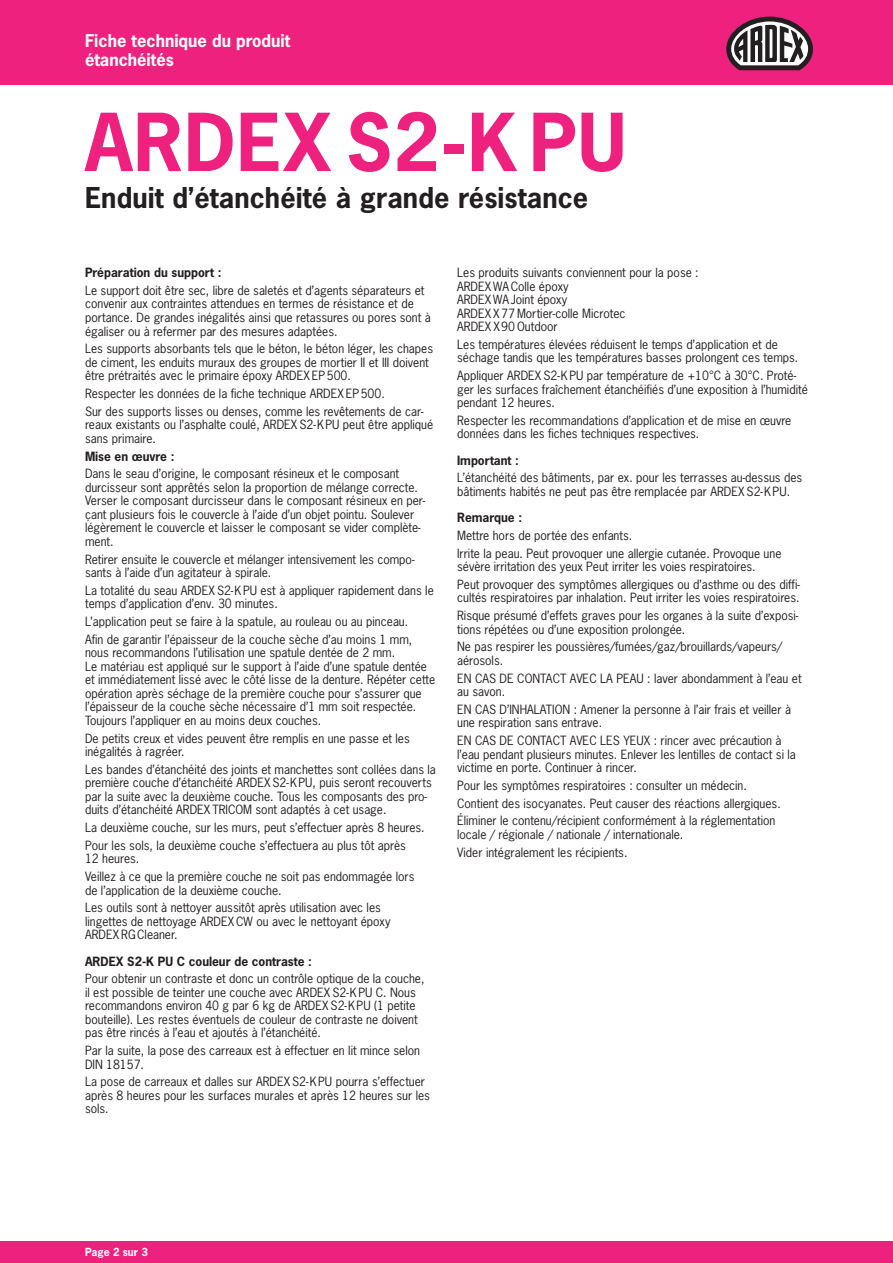
<style>
.page{position:relative;width:893px;height:1263px;background:#fff}
.page>*{position:absolute;margin:0;border:0;box-sizing:border-box;transform-origin:0 0}
.t1{font:700 75px "News Gothic Std";letter-spacing:.015em;color:#ee217f}
.t2{font:700 27px "News Gothic Std";letter-spacing:.005em;color:#231f20}
.t3{font:700 16.5px/19.5px "News Gothic Std";color:#fff}
.t4{font:12px/13.5px "News Gothic Std";color:#231f20}
.t5{font:700 12px "News Gothic Std";color:#231f20}
.t6{font:700 10.5px "News Gothic Std";color:#fff}
</style>
<div class="page">
<div style="left:0;top:0;width:893px;height:85px;background:#ee217f"></div>
<div style="left:0;top:1242px;width:893px;height:21px;background:#ee217f"></div>
<svg style="left:726px;top:17px;width:87px;height:53px"></svg>
<h3 class="t3" style="left:85px;top:31px;width:207px">Fiche technique du produit étanchéités</h3>
<h1 class="t1" style="left:85px;top:93px;width:543px">ARDEX S2-KPU</h1>
<h2 class="t2" style="left:85px;top:180px;width:505px">Enduit d’étanchéité à grande résistance</h2>
<p class="t5" style="left:85px;top:265px;width:138px">Préparation du support :</p>
<p class="t4" style="left:85px;top:284px;width:347px">Le support doit être sec, libre de saletés et d’agents séparateurs et convenir aux contraintes attendues en termes de résistance et de portance. De grandes inégalités ainsi que retassures ou pores sont à égaliser ou à refermer par des mesures adaptées.</p>
<p class="t4" style="left:85px;top:342px;width:350px">Les supports absorbants tels que le béton, le béton léger, les chapes de ciment, les enduits muraux des groupes de mortier II et III doivent être prétraités avec le primaire époxy ARDEX EP500.</p>
<p class="t4" style="left:85px;top:384px;width:340px;line-height:17.7px">Respecter les données de la fiche technique ARDEX EP500.<br>Sur des supports lisses ou denses, comme les revêtements de car-</p>
<p class="t4" style="left:85px;top:418px;width:350px">reaux existants ou l’asphalte coulé, ARDEX S2-KPU peut être appliqué sans primaire.</p>
<p class="t5" style="left:85px;top:448px;width:91px">Mise en œuvre :</p>
<p class="t4" style="left:85px;top:467px;width:342px">Dans le seau d’origine, le composant résineux et le composant durcisseur sont apprêtés selon la proportion de mélange correcte.<br>Verser le composant durcisseur dans le composant résineux en per&shy;çant plusieurs fois le couvercle à l’aide d’un objet pointu. Soulever légèrement le couvercle et laisser le composant se vider complète&shy;ment.</p>
<p class="t4" style="left:85px;top:552px;width:331px">Retirer ensuite le couvercle et mélanger intensivement les compo&shy;sants à l’aide d’un agitateur à spirale.</p>
<p class="t4" style="left:85px;top:583px;width:350px">La totalité du seau ARDEX S2-KPU est à appliquer rapidement dans le temps d’application d’env. 30 minutes.</p>
<p class="t4" style="left:85px;top:612px;width:329px;line-height:17.7px">L’application peut se faire à la spatule, au rouleau ou au pinceau.<br>Afin de garantir l’épaisseur de la couche sèche d’au moins 1 mm,</p>
<p class="t4" style="left:85px;top:646px;width:352px">nous recommandons l’utilisation une spatule dentée de 2 mm.<br>Le matériau est appliqué sur le support à l’aide d’une spatule dentée et immédiatement lissé avec le côté lisse de la denture. Répéter cette opération après séchage de la première couche pour s’assurer que l’épaisseur de la couche sèche nécessaire d’1 mm soit respectée.<br>Toujours l’appliquer en au moins deux couches.</p>
<p class="t4" style="left:85px;top:731px;width:326px">De petits creux et vides peuvent être remplis en une passe et les inégalités à ragréer.</p>
<p class="t4" style="left:85px;top:762px;width:352px">Les bandes d’étanchéité des joints et manchettes sont collées dans la première couche d’étanchéité ARDEX S2-KPU, puis seront recouverts par la suite avec la deuxième couche. Tous les composants des pro&shy;duits d’étanchéité ARDEX TRICOM sont adaptés à cet usage.</p>
<p class="t4" style="left:85px;top:818px;width:341px;line-height:17.7px">La deuxième couche, sur les murs, peut s’effectuer après 8 heures.<br>Pour les sols, la deuxième couche s’effectuera au plus tôt après</p>
<p class="t4" style="left:85px;top:850px;width:331px;line-height:17.7px">12 heures.<br>Veillez à ce que la première couche ne soit pas endommagée lors</p>
<p class="t4" style="left:85px;top:881px;width:297px;line-height:17.7px">de l’application de la deuxième couche.<br>Les outils sont à nettoyer aussitôt après utilisation avec les</p>
<p class="t4" style="left:85px;top:914px;width:307px">lingettes de nettoyage ARDEX CW ou avec le nettoyant époxy<br>ARDEX RGCleaner.</p>
<p class="t5" style="left:85px;top:953px;width:228px">ARDEX S2-K PU C couleur de contraste :</p>
<p class="t4" style="left:85px;top:972px;width:341px">Pour obtenir un contraste et donc un contrôle optique de la couche, il est possible de teinter une couche avec ARDEX S2-KPU C. Nous recommandons environ 40 g par 6 kg de ARDEX S2-KPU (1 petite bouteille). Les restes éventuels de couleur de contraste ne doivent pas être rincés à l’eau et ajoutés à l’étanchéité.</p>
<p class="t4" style="left:85px;top:1044px;width:336px">Par la suite, la pose des carreaux est à effectuer en lit mince selon<br>DIN 18157.</p>
<p class="t4" style="left:85px;top:1075px;width:346px">La pose de carreaux et dalles sur ARDEX S2-KPU pourra s’effectuer après 8 heures pour les surfaces murales et après 12 heures sur les sols.</p>
<p class="t4" style="left:457px;top:266px;width:243px">Les produits suivants conviennent pour la pose :<br>ARDEX WAColle époxy<br>ARDEX WAJoint époxy<br>ARDEX X77 Mortier-colle Microtec<br>ARDEX X90 Outdoor</p>
<p class="t4" style="left:457px;top:338px;width:343px">Les températures élevées réduisent le temps d’application et de séchage tandis que les températures basses prolongent ces temps.</p>
<p class="t4" style="left:457px;top:369px;width:352px">Appliquer ARDEX S2-KPU par température de +10°C à 30°C. Proté&shy;ger les surfaces fraîchement étanchéifiés d’une exposition à l’humidité pendant 12 heures.</p>
<p class="t4" style="left:457px;top:414px;width:336px">Respecter les recommandations d’application et de mise en œuvre données dans les fiches techniques respectives.</p>
<p class="t5" style="left:457px;top:452px;width:63px">Important :</p>
<p class="t4" style="left:457px;top:471px;width:347px">L’étanchéité des bâtiments, par ex. pour les terrasses au-dessus des bâtiments habités ne peut pas être remplacée par ARDEX S2-KPU.</p>
<p class="t5" style="left:457px;top:510px;width:66px">Remarque :</p>
<p class="t4" style="left:457px;top:526px;width:326px;line-height:17.7px">Mettre hors de portée des enfants.<br>Irrite la peau. Peut provoquer une allergie cutanée. Provoque une</p>
<p class="t4" style="left:457px;top:558px;width:344px;line-height:17.7px">sévère irritation des yeux Peut irriter les voies respiratoires.<br>Peut provoquer des symptômes allergiques ou d’asthme ou des diffi-</p>
<p class="t4" style="left:457px;top:589px;width:344px;line-height:17.7px">cultés respiratoires par inhalation. Peut irriter les voies respiratoires.<br>Risque présumé d’effets graves pour les organes à la suite d’exposi-</p>
<p class="t4" style="left:457px;top:620px;width:327px;line-height:17.7px">tions répétées ou d’une exposition prolongée.<br>Ne pas respirer les poussières/fumées/gaz/brouillards/vapeurs/</p>
<p class="t4" style="left:457px;top:651px;width:346px;line-height:17.7px">aérosols.<br>EN CAS DE CONTACT AVEC LA PEAU : laver abondamment à l’eau et</p>
<p class="t4" style="left:457px;top:683px;width:335px;line-height:17.7px">au savon.<br>EN CAS D’INHALATION : Amener la personne à l’air frais et veiller à</p>
<p class="t4" style="left:457px;top:714px;width:326px;line-height:17.7px">une respiration sans entrave.<br>EN CAS DE CONTACT AVEC LES YEUX : rincer avec précaution à</p>
<p class="t4" style="left:457px;top:747px;width:340px">l’eau pendant plusieurs minutes. Enlever les lentilles de contact si la victime en porte. Continuer à rincer.</p>
<p class="t4" style="left:457px;top:776px;width:325px;line-height:17.7px">Pour les symptômes respiratoires : consulter un médecin.<br>Contient des isocyanates. Peut causer des réactions allergiques.<br>Éliminer le contenu/récipient conformément à la réglementation</p>
<p class="t4" style="left:457px;top:825px;width:228px;line-height:17.7px">locale / régionale / nationale / internationale.<br>Vider intégralement les récipients.</p>
<p class="t6" style="left:85px;top:1245px;width:64px">Page 2 sur 3</p>
</div>
